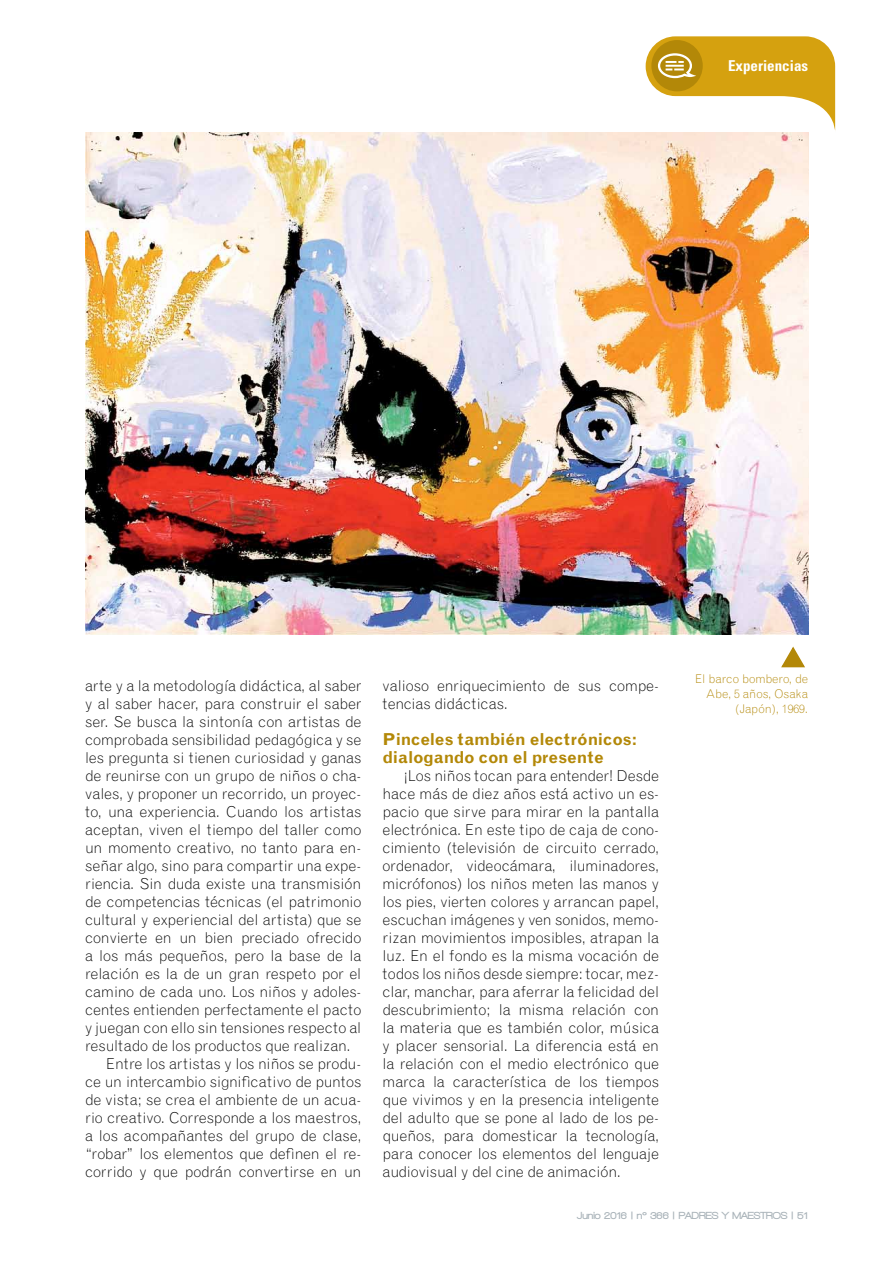
<style>
.page{position:relative;width:893px;height:1263px;background:#fff}
.page>*{position:absolute;margin:0;border:0;box-sizing:border-box;transform-origin:0 0}
.t1{font:700 16.5px/18px "Grotesque";letter-spacing:-.01em;color:#b38808}
.t2{font:300 15px/18px "Grotesque";letter-spacing:-.01em;color:#000}
.t3{font:700 condensed 15px "Univers";color:#fff}
.t4{font:300 12px/15px "Grotesque";color:#b38808;text-align:right}
.t5{font:900 10.5px "Walkway";color:#a9b3b9}
</style>
<div class="page">
<svg style="left:646px;top:36px;width:189px;height:94px"></svg>
<img style="left:85px;top:132px;width:724px;height:502px">
<svg style="left:781px;top:646px;width:24px;height:22px"></svg>
<p class="t3" style="left:728px;top:56px;width:81px">Experiencias</p>
<p class="t2" style="left:85px;top:676px;width:278px">arte y a la metodología didáctica, al saber</p>
<p class="t2" style="left:85px;top:694px;width:278px">y al saber hacer, para construir el saber</p>
<p class="t2" style="left:85px;top:712px;width:278px">ser. Se busca la sintonía con artistas de</p>
<p class="t2" style="left:85px;top:730px;width:278px">comprobada sensibilidad pedagógica y se</p>
<p class="t2" style="left:85px;top:748px;width:278px">les pregunta si tienen curiosidad y ganas</p>
<p class="t2" style="left:85px;top:766px;width:278px">de reunirse con un grupo de niños o cha-</p>
<p class="t2" style="left:85px;top:784px;width:278px">vales, y proponer un recorrido, un proyec-</p>
<p class="t2" style="left:85px;top:802px;width:278px">to, una experiencia. Cuando los artistas</p>
<p class="t2" style="left:85px;top:820px;width:278px">aceptan, viven el tiempo del taller como</p>
<p class="t2" style="left:85px;top:838px;width:278px">un momento creativo, no tanto para en-</p>
<p class="t2" style="left:85px;top:856px;width:278px">señar algo, sino para compartir una expe-</p>
<p class="t2" style="left:85px;top:874px;width:278px">riencia. Sin duda existe una transmisión</p>
<p class="t2" style="left:85px;top:892px;width:278px">de competencias técnicas (el patrimonio</p>
<p class="t2" style="left:85px;top:910px;width:278px">cultural y experiencial del artista) que se</p>
<p class="t2" style="left:85px;top:928px;width:278px">convierte en un bien preciado ofrecido</p>
<p class="t2" style="left:85px;top:946px;width:278px">a los más pequeños, pero la base de la</p>
<p class="t2" style="left:85px;top:964px;width:278px">relación es la de un gran respeto por el</p>
<p class="t2" style="left:85px;top:982px;width:278px">camino de cada uno. Los niños y adoles-</p>
<p class="t2" style="left:85px;top:1000px;width:278px">centes entienden perfectamente el pacto</p>
<p class="t2" style="left:85px;top:1018px;width:278px">y juegan con ello sin tensiones respecto al</p>
<p class="t2" style="left:85px;top:1036px;width:267px">resultado de los productos que realizan.</p>
<p class="t2" style="left:106px;top:1054px;width:257px">Entre los artistas y los niños se produ-</p>
<p class="t2" style="left:85px;top:1072px;width:278px">ce un intercambio significativo de puntos</p>
<p class="t2" style="left:85px;top:1090px;width:278px">de vista; se crea el ambiente de un acua-</p>
<p class="t2" style="left:85px;top:1108px;width:278px">rio creativo. Corresponde a los maestros,</p>
<p class="t2" style="left:85px;top:1126px;width:278px">a los acompañantes del grupo de clase,</p>
<p class="t2" style="left:85px;top:1144px;width:278px">“robar” los elementos que definen el re-</p>
<p class="t2" style="left:85px;top:1162px;width:278px">corrido y que podrán convertirse en un</p>
<p class="t2" style="left:383px;top:676px;width:278px">valioso enriquecimiento de sus compe&shy;tencias didácticas.</p>
<p class="t1" style="left:383px;top:730px;width:256px">Pinceles también electrónicos: dialogando con el presente</p>
<p class="t2" style="left:383px;top:766px;width:278px;text-align:justify;text-indent:21px">¡Los niños tocan para entender! Desde hace más de diez años está activo un es&shy;pacio que sirve para mirar en la pantalla electrónica. En este tipo de caja de cono&shy;cimiento (televisión de circuito cerrado, ordenador, videocámara, iluminadores, micrófonos) los niños meten las manos y los pies, vierten colores y arrancan papel, escuchan imágenes y ven sonidos, memo&shy;rizan movimientos imposibles, atrapan la luz. En el fondo es la misma vocación de todos los niños desde siempre: tocar, mez&shy;clar, manchar, para aferrar la felicidad del descubrimiento; la misma relación con la materia que es también color, música y placer sensorial. La diferencia está en la relación con el medio electrónico que marca la característica de los tiempos que vivimos y en la presencia inteligente del adulto que se pone al lado de los pe&shy;queños, para domesticar la tecnología, para conocer los elementos del lenguaje audiovisual y del cine de animación.</p>
<p class="t4" style="left:695px;top:671px;width:114px">El barco bombero, de<br>Abe, 5 años, Osaka (Japón), 1969.</p>
<p class="t5" style="left:577px;top:1209px;width:232px">Junio 2016 | nº 366 | PADRES Y MAESTROS | 51</p>
</div>
